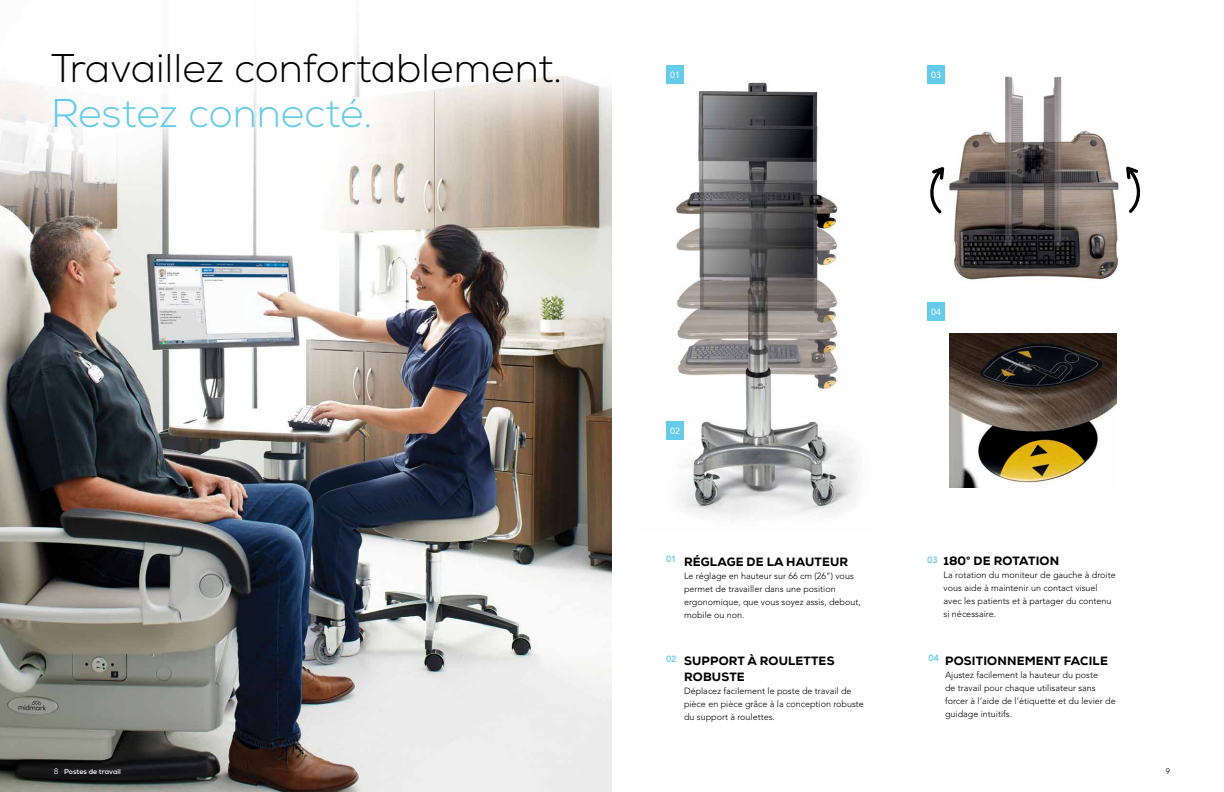
<style>
.page{position:relative;width:1224px;height:792px;background:#fff}
.page>*{position:absolute;margin:0;border:0;box-sizing:border-box;transform-origin:0 0}
.t1{font:300 40px "Nexa";color:#000}
.t2{font:300 40px "Nexa";color:#64cbe8}
.t3{font:800 12px/16px "Nexa";letter-spacing:.015em;color:#000}
.t4{font:300 9px/13px "Avenir LT Std";color:#000}
.t5{font:800 9px "Avenir LT Std";color:#64cbe8}
.t6{font:8.9px "Avenir LT Std";color:#fff}
.t7{font:300 8px "Avenir LT Std";color:#000}
.t8{font:700 7px "Nexa";letter-spacing:-.005em;color:#fff}
.s1{font-family:"Avenir LT Std";font-weight:300;font-size:8px}
</style>
<div class="page">
<img style="left:927px;top:76px;width:192px;height:204px">
<svg style="left:928px;top:167px;width:16px;height:47px"></svg>
<svg style="left:1126px;top:166px;width:15px;height:47px"></svg>
<img style="left:0;top:36px;width:612px;height:756px">
<img style="left:666px;top:82px;width:192px;height:434px">
<div style="left:666px;top:65px;width:18px;height:18px;background:#64cbe8"></div>
<div style="left:927px;top:65px;width:18px;height:18px;background:#64cbe8"></div>
<div style="left:927px;top:302px;width:18px;height:18px;background:#64cbe8"></div>
<div style="left:927px;top:308px;width:18px;height:13px;background:#64cbe8"></div>
<div style="left:666px;top:421px;width:18px;height:18px;background:#64cbe8"></div>
<div style="left:666px;top:427px;width:18px;height:13px;background:#64cbe8"></div>
<img style="left:950px;top:334px;width:166px;height:154px">
<h1 class="t1" style="left:51px;top:45px;width:513px">Travaillez confortablement.</h1>
<h1 class="t2" style="left:51px;top:90px;width:323px">Restez connecté.</h1>
<p class="t8" style="left:54px;top:767px;width:68px"><span class="s1">8</span> Postes de travail</p>
<p class="t6" style="left:670px;top:69px;width:11px">01</p>
<p class="t6" style="left:931px;top:69px;width:11px">03</p>
<p class="t6" style="left:931px;top:307px;width:11px">04</p>
<p class="t6" style="left:670px;top:426px;width:11px">02</p>
<p class="t5" style="left:666px;top:554px;width:12px">01</p>
<h2 class="t3" style="left:684px;top:554px;width:166px">RÉGLAGE DE LA HAUTEUR</h2>
<p class="t4" style="left:684px;top:569px;width:178px">Le réglage en hauteur sur 66 cm (26") vous permet de travailler dans une position ergonomique, que vous soyez assis, debout, mobile ou non.</p>
<p class="t5" style="left:927px;top:554px;width:12px">03</p>
<h2 class="t3" style="left:944px;top:553px;width:117px">180° DE ROTATION</h2>
<p class="t4" style="left:944px;top:569px;width:174px">La rotation du moniteur de gauche à droite vous aide à maintenir un contact visuel avec les patients et à partager du contenu si nécessaire.</p>
<p class="t5" style="left:666px;top:653px;width:12px">02</p>
<h2 class="t3" style="left:684px;top:653px;width:152px">SUPPORT À ROULETTES<br>ROBUSTE</h2>
<p class="t4" style="left:684px;top:684px;width:181px">Déplacez facilement le poste de travail de pièce en pièce grâce à la conception robuste du support à roulettes.</p>
<p class="t5" style="left:929px;top:653px;width:12px">04</p>
<h2 class="t3" style="left:945px;top:653px;width:164px">POSITIONNEMENT FACILE</h2>
<p class="t4" style="left:945px;top:669px;width:172px">Ajustez facilement la hauteur du poste<br>de travail pour chaque utilisateur sans forcer à l’aide de l’étiquette et du levier de guidage intuitifs.</p>
<p class="t7" style="left:1166px;top:767px;width:6px">9</p>
</div>
